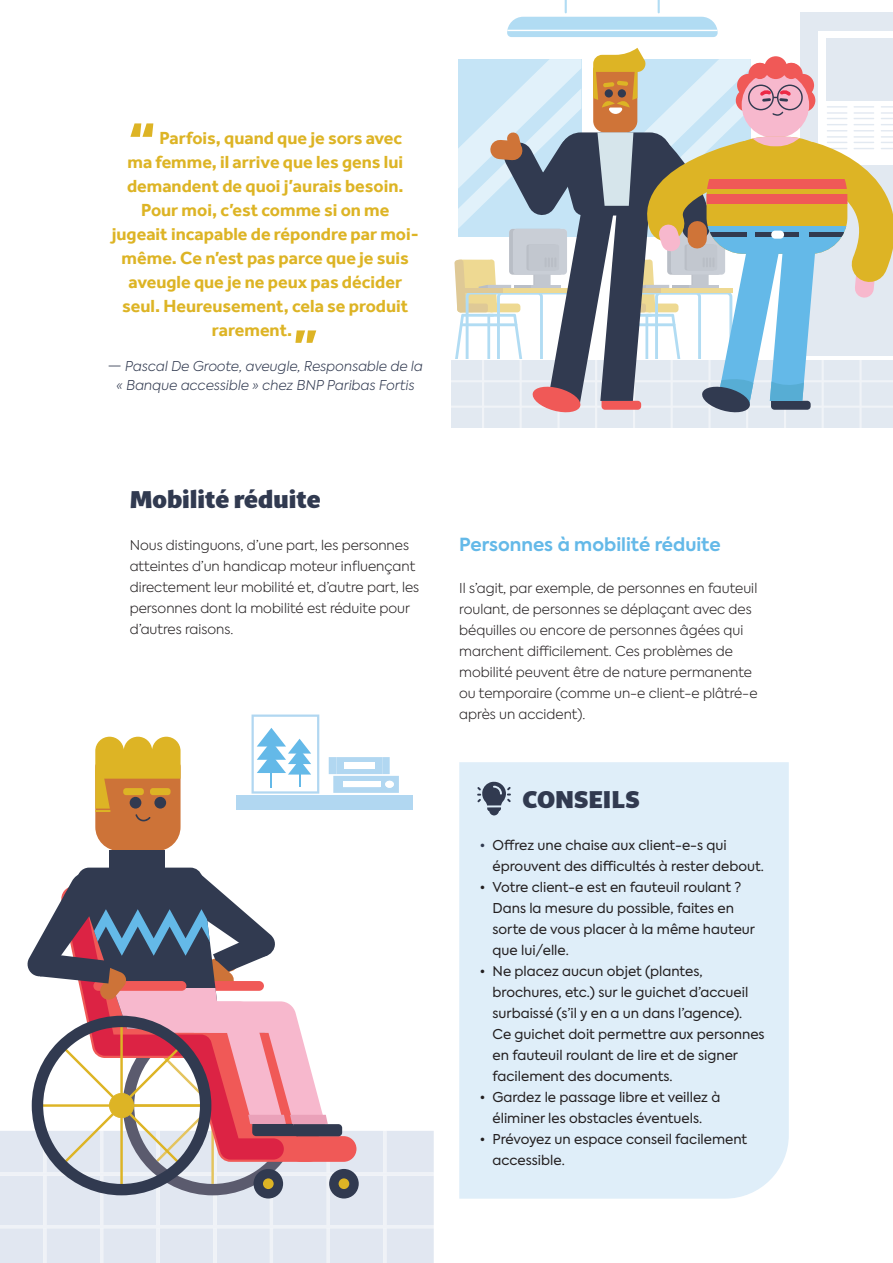
<style>
.page{position:relative;width:893px;height:1263px;background:#fff}
.page>*{position:absolute;margin:0;border:0;box-sizing:border-box;transform-origin:0 0}
.t1{font:800 54px "Effra";color:#ddb425}
.t2{font:700 54px "Effra";color:#ddb425}
.t3{font:800 24px "Multi Display";color:#313a50}
.t4{font:700 18px "Effra";color:#ddb425}
.t5{font:700 18px "Axiforma";color:#64b9e8}
.t6{font:13.5px/21px "Axiforma";color:#231f20}
.t7{font:300 13.5px/21px "Axiforma";color:#231f20}
.t8{font:italic 300 13.5px "Axiforma";color:#313a50}
.s1{font-style:normal}
.s2{color:#313a50}
</style>
<div class="page">
<div style="left:0;top:1195px;width:434px;height:68px;background:#e1e7f1"></div>
<hr style="left:100px;top:1176px;width:3px;height:49px;background:#eff2f7">
<hr style="left:100px;top:1228px;width:3px;height:35px;background:#eff2f7">
<hr style="left:43px;top:1176px;width:3px;height:49px;background:#eff2f7">
<hr style="left:43px;top:1228px;width:3px;height:35px;background:#eff2f7">
<hr style="left:213px;top:1176px;width:4px;height:49px;background:#eff2f7">
<hr style="left:213px;top:1228px;width:4px;height:35px;background:#eff2f7">
<hr style="left:157px;top:1176px;width:3px;height:49px;background:#eff2f7">
<hr style="left:157px;top:1228px;width:3px;height:35px;background:#eff2f7">
<hr style="left:327px;top:1176px;width:3px;height:49px;background:#eff2f7">
<hr style="left:327px;top:1228px;width:3px;height:35px;background:#eff2f7">
<hr style="left:270px;top:1176px;width:3px;height:49px;background:#eff2f7">
<hr style="left:270px;top:1228px;width:3px;height:35px;background:#eff2f7">
<hr style="left:383px;top:1176px;width:3px;height:49px;background:#eff2f7">
<hr style="left:383px;top:1228px;width:3px;height:35px;background:#eff2f7">
<svg style="left:0;top:1225px;width:434px;height:3px"></svg>
<svg style="left:252px;top:714px;width:67px;height:80px"></svg>
<hr style="left:299px;top:749px;width:1px;height:37px;background:#64b9e8">
<div style="left:237px;top:795px;width:176px;height:14px;background:#b1d7f1"></div>
<svg style="left:329px;top:757px;width:70px;height:36px"></svg>
<div style="left:343px;top:781px;width:37px;height:6px;background:#fff"></div>
<div style="left:385px;top:781px;width:9px;height:7px;background:#fff;border-radius:50%"></div>
<div style="left:253px;top:1169px;width:30px;height:29px;background:#313a50;border-radius:50%"></div>
<div style="left:329px;top:1169px;width:30px;height:29px;background:#313a50;border-radius:50%"></div>
<div style="left:110px;top:850px;width:55px;height:18px;background:#313a50"></div>
<svg style="left:0;top:868px;width:434px;height:327px"></svg>
<svg style="left:95px;top:737px;width:86px;height:114px;background:#d1933b"></svg>
<div style="left:459px;top:762px;width:330px;height:437px;background:#dfeef9"></div>
<svg style="left:477px;top:780px;width:34px;height:35px"></svg>
<div style="left:451px;top:360px;width:442px;height:68px;background:#e2e9f1"></div>
<hr style="left:557px;top:360px;width:3px;height:68px;background:#fff">
<hr style="left:520px;top:360px;width:2px;height:68px;background:#fff">
<hr style="left:482px;top:360px;width:2px;height:68px;background:#fff">
<hr style="left:633px;top:360px;width:2px;height:68px;background:#fff">
<hr style="left:595px;top:360px;width:2px;height:68px;background:#fff">
<hr style="left:708px;top:360px;width:3px;height:68px;background:#fff">
<hr style="left:671px;top:360px;width:2px;height:68px;background:#fff">
<hr style="left:784px;top:360px;width:2px;height:68px;background:#fff">
<hr style="left:746px;top:360px;width:2px;height:68px;background:#fff">
<hr style="left:859px;top:360px;width:3px;height:68px;background:#fff">
<hr style="left:822px;top:360px;width:2px;height:68px;background:#fff">
<div style="left:800px;top:12px;width:93px;height:343px;background:#e2e9f1"></div>
<div style="left:818px;top:31px;width:75px;height:133px;background:#fff"></div>
<div style="left:826px;top:39px;width:67px;height:62px;background:#e2e9f1"></div>
<svg style="left:507px;top:0;width:211px;height:37px"></svg>
<hr style="left:507px;top:30px;width:211px;height:1px;background:#fff">
<svg style="left:451px;top:48px;width:442px;height:366px"></svg>
<p class="t1" style="left:128px;top:109px;width:29px">“</p>
<p class="t4" style="left:159px;top:128px;width:244px">Parfois, quand que je sors avec</p>
<p class="t4" style="left:127px;top:152px;width:277px">ma femme, il arrive que les gens lui</p>
<p class="t4" style="left:127px;top:176px;width:278px">demandent de quoi j’aurais besoin.</p>
<p class="t4" style="left:141px;top:200px;width:250px">Pour moi, c’est comme si on me</p>
<p class="t4" style="left:112px;top:224px;width:309px">jugeait incapable de répondre par moi-</p>
<p class="t4" style="left:122px;top:248px;width:289px">même. Ce n’est pas parce que je suis</p>
<p class="t4" style="left:129px;top:272px;width:275px">aveugle que je ne peux pas décider</p>
<p class="t4" style="left:122px;top:296px;width:288px">seul. Heureusement, cela se produit</p>
<p class="t4" style="left:212px;top:320px;width:82px">rarement.</p>
<p class="t8" style="left:108px;top:358px;width:317px"><span class="s1">—</span> Pascal De Groote, aveugle, Responsable de la</p>
<p class="t2" style="left:292px;top:316px;width:28px">”</p>
<p class="t8" style="left:116px;top:376px;width:300px">« Banque accessible » chez BNP Paribas Fortis</p>
<p class="t3" style="left:130px;top:483px;width:192px">Mobilité réduite</p>
<p class="t7" style="left:130px;top:535px;width:291px">Nous distinguons, d’une part, les personnes atteintes d’un handicap moteur influençant directement leur mobilité et, d’autre part, les personnes dont la mobilité est réduite pour d’autres raisons.</p>
<p class="t5" style="left:459px;top:532px;width:263px">Personnes à mobilité réduite</p>
<p class="t7" style="left:459px;top:578px;width:300px">Il s’agit, par exemple, de personnes en fauteuil roulant, de personnes se déplaçant avec des béquilles ou encore de personnes âgées qui marchent difficilement. Ces problèmes de mobilité peuvent être de nature permanente ou temporaire (comme un-e client-e plâtré-e après un accident).</p>
<p class="t3" style="left:522px;top:783px;width:119px">CONSEILS</p>
<p class="t6" style="left:493px;top:835px;width:273px;text-indent:-13px"><span class="s2">•</span> Offrez une chaise aux client-e-s qui éprouvent des difficultés à rester debout.</p>
<p class="t6" style="left:493px;top:877px;width:264px;text-indent:-13px">• Votre client-e est en fauteuil roulant ?<br>Dans la mesure du possible, faites en sorte de vous placer à la même hauteur que lui/elle.</p>
<p class="t6" style="left:493px;top:961px;width:274px;text-indent:-13px">• Ne placez aucun objet (plantes, brochures, etc.) sur le guichet d’accueil surbaissé (s’il y en a un dans l’agence).<br>Ce guichet doit permettre aux personnes en fauteuil roulant de lire et de signer facilement des documents.</p>
<p class="t6" style="left:480px;top:1087px;width:242px;text-align:center">• Gardez le passage libre et veillez à éliminer les obstacles éventuels.</p>
<p class="t6" style="left:493px;top:1129px;width:256px;text-indent:-13px">• Prévoyez un espace conseil facilement accessible.</p>
</div>
